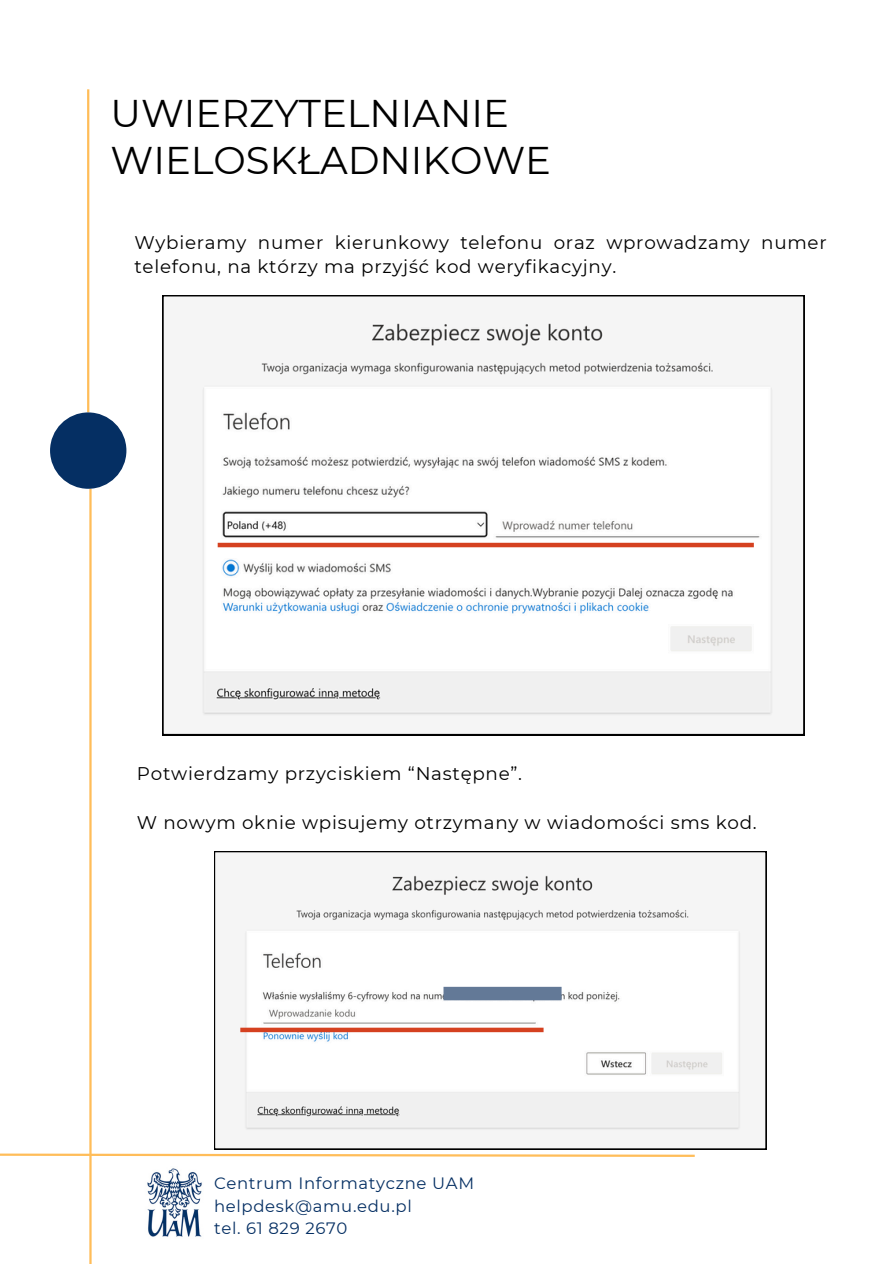
<style>
.page{position:relative;width:894px;height:1264px;background:#fff}
.page>*{position:absolute;margin:0;border:0;box-sizing:border-box;transform-origin:0 0}
.t1{font:38.55px/47.2px "Montserrat";color:#000}
.t2{font:18.3px/24.8px "Montserrat";letter-spacing:.04em;color:#000}
.t3{font:16.5px "Montserrat";letter-spacing:.04em;color:#052f63}
</style>
<div class="page">
<hr style="left:87px;top:89px;width:2px;height:323px;background:#ffbd59">
<hr style="left:89px;top:489px;width:3px;height:774px;background:#ffbd59">
<div style="left:50px;top:412px;width:76px;height:77px;background:#052f63;border-radius:50%"></div>
<img style="left:147px;top:1168px;width:55px;height:69px">
<svg style="left:0;top:1152px;width:695px;height:5px"></svg>
<svg style="left:162px;top:295px;width:642px;height:440px"></svg>
<hr style="left:218px;top:543px;width:535px;height:4px;background:#d54120">
<svg style="left:214px;top:851px;width:552px;height:298px"></svg>
<div style="left:240px;top:1027px;width:303px;height:5px;background:#d54120"></div>
<div style="left:443px;top:986px;width:118px;height:14px;background:#637997"></div>
<h2 class="t1" style="left:110px;top:89px;width:442px">UWIERZYTELNIANIE<br>WIELOSKŁADNIKOWE</h2>
<h2 class="t2" style="left:134px;top:230px;width:693px">Wybieramy numer kierunkowy telefonu oraz wprowadzamy numer telefonu, na którzy ma przyjść kod weryfikacyjny.</h2>
<p class="t2" style="left:137px;top:761px;width:386px">Potwierdzamy przyciskiem “Następne”.</p>
<p class="t2" style="left:137px;top:810px;width:621px">W nowym oknie wpisujemy otrzymany w wiadomości sms kod.</p>
<p class="t3" style="left:214px;top:1173px;width:261px">Centrum Informatyczne UAM</p>
<p class="t3" style="left:214px;top:1195px;width:199px">helpdesk@amu.edu.pl</p>
<p class="t3" style="left:214px;top:1218px;width:135px">tel. 61 829 2670</p>
</div>
